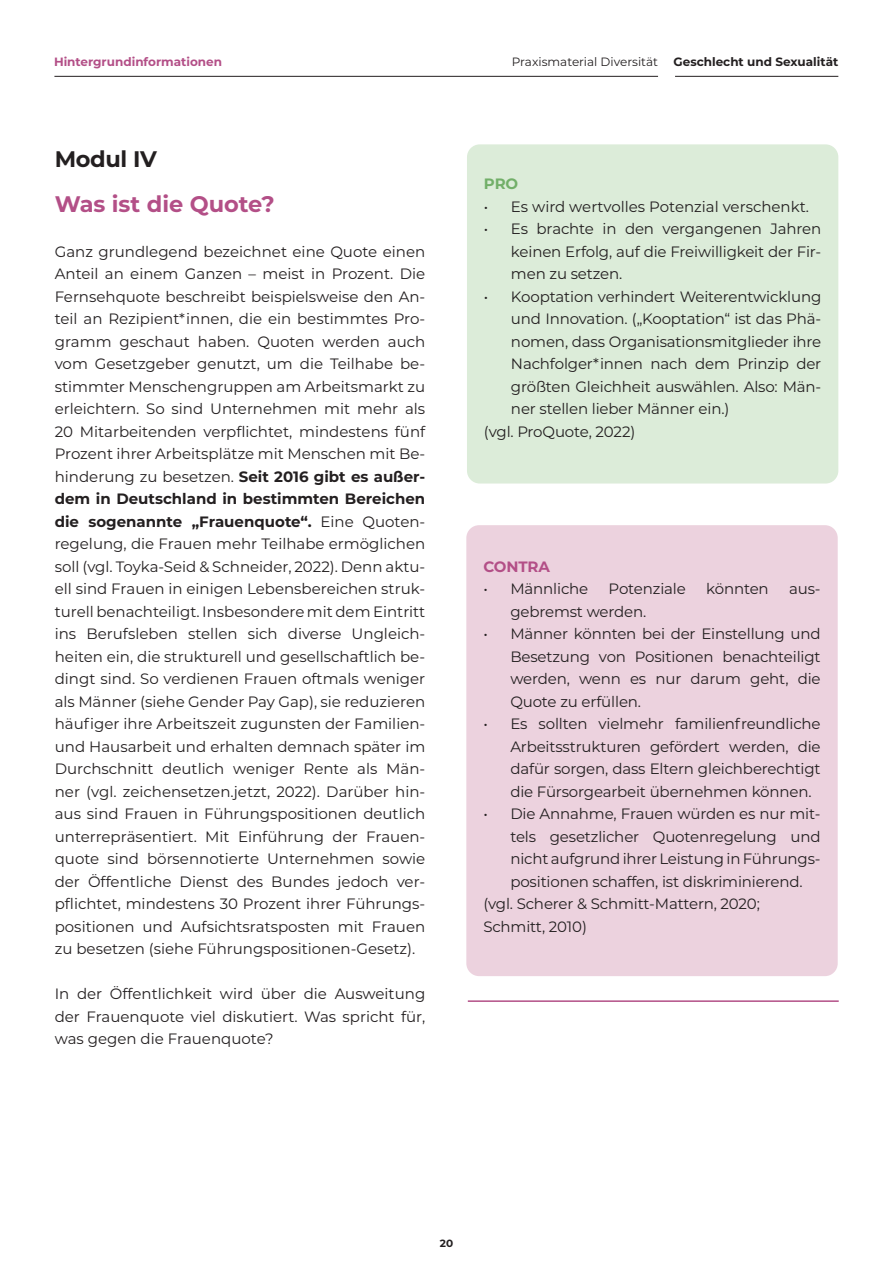
<style>
.page{position:relative;width:893px;height:1263px;background:#fff}
.page>*{position:absolute;margin:0;border:0;box-sizing:border-box;transform-origin:0 0}
.t1{font:700 22.5px "Montserrat";color:#b34f87}
.t2{font:700 22.5px "Montserrat";letter-spacing:-.015em;color:#231f20}
.t3{font:15px/22.5px "Montserrat";letter-spacing:-.01em;color:#231f20;text-align:justify}
.t4{font:700 15px "Montserrat";letter-spacing:-.01em;color:#b34f87}
.t5{font:700 15px "Montserrat";color:#72af69}
.t6{font:700 12px "Montserrat";color:#b34f87}
.t7{font:12px "Montserrat";color:#231f20}
.t8{font:700 12px "Montserrat";color:#231f20}
.t9{font:700 10.5px "Montserrat";color:#231f20}
.s1{font-weight:700}
</style>
<div class="page">
<hr style="left:675px;top:76px;width:163px;height:1px;background:#231f20">
<hr style="left:54px;top:76px;width:604px;height:1px;background:#231f20">
<div style="left:467px;top:144px;width:371px;height:339px;background:#dcecd9;border-radius:13px"></div>
<div style="left:466px;top:525px;width:372px;height:451px;background:#ecd2de;border-radius:13px"></div>
<hr style="left:468px;top:1000px;width:371px;height:2px;background:#b34f87">
<p class="t6" style="left:54px;top:53px;width:170px">Hintergrundinformationen</p>
<p class="t7" style="left:512px;top:53px;width:148px">Praxismaterial Diversität</p>
<p class="t8" style="left:674px;top:53px;width:166px">Geschlecht und Sexualität</p>
<h1 class="t2" style="left:55px;top:142px;width:104px">Modul IV</h1>
<h1 class="t1" style="left:55px;top:187px;width:221px">Was ist die Quote?</h1>
<p class="t3" style="left:55px;top:239px;width:372px">Ganz grundlegend bezeichnet eine Quote einen Anteil an einem Ganzen – meist in Prozent. Die Fernsehquote beschreibt beispielsweise den An&shy;teil an Rezipient*innen, die ein bestimmtes Pro&shy;gramm geschaut haben. Quoten werden auch vom Gesetzgeber genutzt, um die Teilhabe be&shy;stimmter Menschengruppen am Arbeitsmarkt zu erleichtern. So sind Unternehmen mit mehr als 20 Mitarbeitenden verpflichtet, mindestens fünf Prozent ihrer Arbeitsplätze mit Menschen mit Be&shy;hinderung zu besetzen. <span class="s1">Seit 2016 gibt es außer&shy;dem in Deutschland in bestimmten Bereichen die sogenannte „Frauenquote“.</span> Eine Quoten&shy;regelung, die Frauen mehr Teilhabe ermöglichen soll (vgl. Toyka-Seid &amp; Schneider, 2022). Denn aktu&shy;ell sind Frauen in einigen Lebensbereichen struk&shy;turell benachteiligt. Insbesondere mit dem Eintritt ins Berufsleben stellen sich diverse Ungleich&shy;heiten ein, die strukturell und gesellschaftlich be&shy;dingt sind. So verdienen Frauen oftmals weniger als Männer (siehe Gender Pay Gap), sie reduzieren häufiger ihre Arbeitszeit zugunsten der Familien&shy;und Hausarbeit und erhalten demnach später im Durchschnitt deutlich weniger Rente als Män&shy;ner (vgl. zeichensetzen.jetzt, 2022). Darüber hin&shy;aus sind Frauen in Führungspositionen deutlich unterrepräsentiert. Mit Einführung der Frauen&shy;quote sind börsennotierte Unternehmen sowie der Öffentliche Dienst des Bundes jedoch ver&shy;pflichtet, mindestens 30 Prozent ihrer Führungs&shy;positionen und Aufsichtsratsposten mit Frauen zu besetzen (siehe Führungspositionen-Gesetz).</p>
<p class="t3" style="left:55px;top:982px;width:372px">In der Öffentlichkeit wird über die Ausweitung der Frauenquote viel diskutiert. Was spricht für, was gegen die Frauenquote?</p>
<p class="t5" style="left:484px;top:173px;width:36px">PRO</p>
<p class="t3" style="left:484px;top:194px;width:327px">• Es wird wertvolles Potenzial verschenkt.</p>
<p class="t3" style="left:511px;top:217px;width:312px;text-indent:-27px">• Es brachte in den vergangenen Jahren keinen Erfolg, auf die Freiwilligkeit der Fir&shy;men zu setzen.</p>
<p class="t3" style="left:484px;top:284px;width:339px">• Kooptation verhindert Weiterentwicklung</p>
<p class="t3" style="left:511px;top:307px;width:312px">und Innovation. („Kooptation“ ist das Phä-</p>
<p class="t3" style="left:511px;top:329px;width:312px">nomen, dass Organisationsmitglieder ihre</p>
<p class="t3" style="left:511px;top:352px;width:312px">Nachfolger*innen nach dem Prinzip der</p>
<p class="t3" style="left:511px;top:374px;width:312px">größten Gleichheit auswählen. Also: Män-</p>
<p class="t3" style="left:511px;top:397px;width:220px">ner stellen lieber Männer ein.)</p>
<p class="t3" style="left:484px;top:419px;width:153px">(vgl. ProQuote, 2022)</p>
<p class="t4" style="left:483px;top:555px;width:68px">CONTRA</p>
<p class="t3" style="left:483px;top:577px;width:106px">• Männliche</p>
<p class="t3" style="left:609px;top:577px;width:79px">Potenziale</p>
<p class="t3" style="left:706px;top:577px;width:64px">könnten</p>
<p class="t3" style="left:789px;top:577px;width:33px">aus-</p>
<p class="t3" style="left:510px;top:599px;width:137px">gebremst werden.</p>
<p class="t3" style="left:510px;top:622px;width:312px;text-indent:-27px">• Männer könnten bei der Einstellung und Besetzung von Positionen benachteiligt werden, wenn es nur darum geht, die Quote zu erfüllen.</p>
<p class="t3" style="left:510px;top:712px;width:312px;text-indent:-27px">• Es sollten vielmehr familienfreundliche Arbeitsstrukturen gefördert werden, die dafür sorgen, dass Eltern gleichberechtigt die Fürsorgearbeit übernehmen können.</p>
<p class="t3" style="left:483px;top:802px;width:339px">• Die Annahme, Frauen würden es nur mit-</p>
<p class="t3" style="left:510px;top:824px;width:312px">tels gesetzlicher Quotenregelung und</p>
<p class="t3" style="left:510px;top:847px;width:312px">nicht aufgrund ihrer Leistung in Führungs-</p>
<p class="t3" style="left:510px;top:869px;width:294px">positionen schaffen, ist diskriminierend.</p>
<p class="t3" style="left:483px;top:892px;width:278px">(vgl. Scherer &amp; Schmitt-Mattern, 2020;</p>
<p class="t3" style="left:483px;top:914px;width:105px">Schmitt, 2010)</p>
<p class="t9" style="left:440px;top:1235px;width:15px">20</p>
</div>
